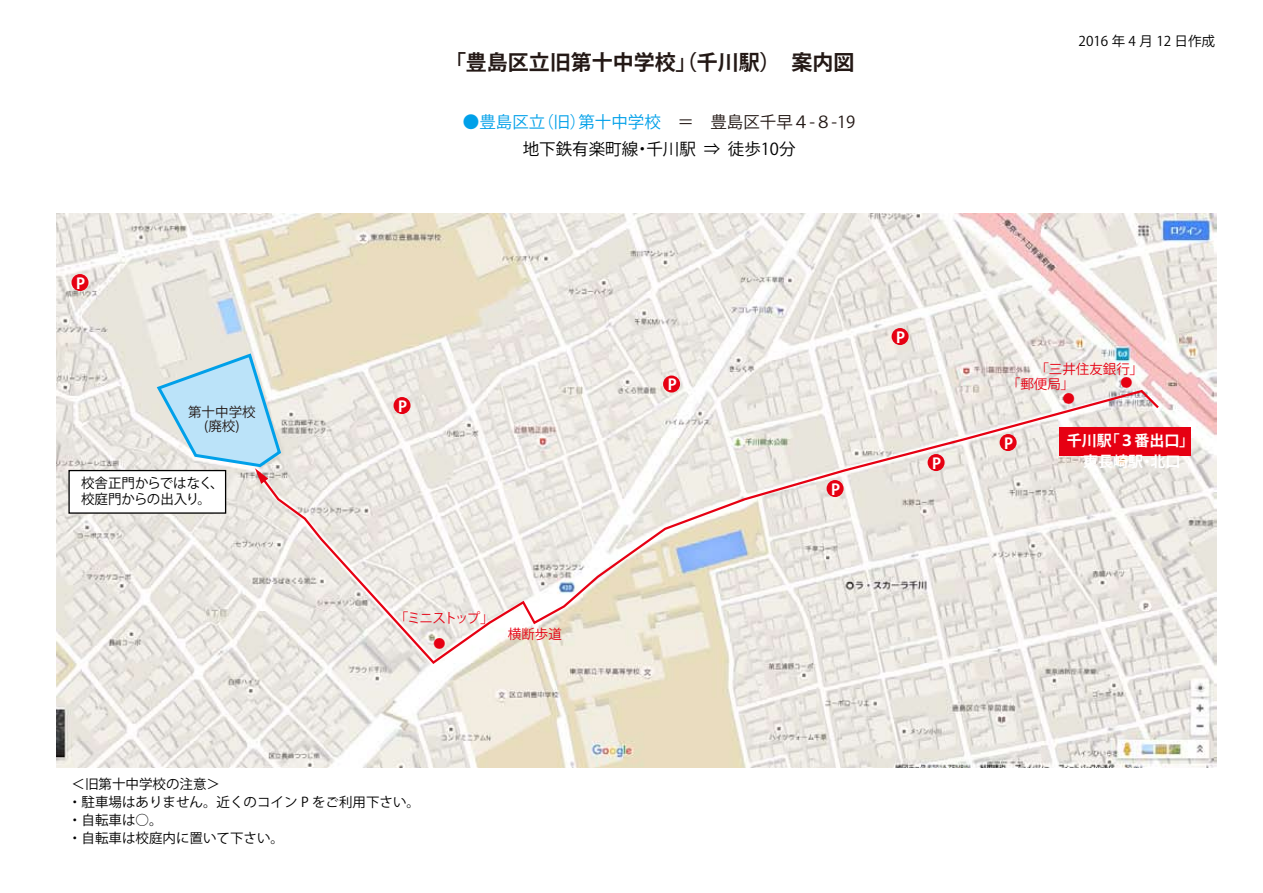
<style>
.page{position:relative;width:1263px;height:893px;background:#fff}
.page>*{position:absolute;margin:0;border:0;box-sizing:border-box;transform-origin:0 0}
.t1{font:700 21px "Koz Go Pro";color:#231815}
.t2{font:16.5px "Koz Go Pro";color:#231815}
.t3{font:16.5px "Koz Go Pro";color:#000}
.t4{font:700 15px "Koz Go Pro";color:#fff}
.t5{font:13.5px/18px "Koz Go Pro";color:#000}
.t6{font:13.5px "Koz Go Pro";color:#e60012}
.t7{font:13.5px/13.5px "Koz Go Pro";color:#231815;text-align:center}
.t8{font:12px "Koz Go Pro";color:#e60012}
.s1{color:#00a0e9}
</style>
<div class="page">
<img style="left:57px;top:214px;width:1160px;height:553px">
<div style="left:68px;top:470px;width:158px;height:44px;background:#fff;border:1px solid #000"></div>
<svg style="left:260px;top:389px;width:901px;height:276px;background:#eae4df"></svg>
<svg style="left:155px;top:351px;width:128px;height:133px;background:#c5dfeb"></svg>
<div style="left:1059px;top:427px;width:131px;height:28px;background:#e60012"></div>
<div style="left:999px;top:434px;width:18px;height:17px;background:#e60012;border-radius:50%"></div>
<div style="left:927px;top:454px;width:18px;height:17px;background:#e60012;border-radius:50%"></div>
<div style="left:826px;top:480px;width:18px;height:17px;background:#e60012;border-radius:50%"></div>
<div style="left:891px;top:328px;width:18px;height:17px;background:#e60012;border-radius:50%"></div>
<div style="left:663px;top:375px;width:17px;height:18px;background:#e60012;border-radius:50%"></div>
<div style="left:393px;top:397px;width:18px;height:17px;background:#e60012;border-radius:50%"></div>
<div style="left:71px;top:274px;width:18px;height:17px;background:#e60012;border-radius:50%"></div>
<p class="t4" style="left:76px;top:273px;width:10px">P</p>
<p class="t7" style="left:188px;top:406px;width:69px">第十中学校(廃校)</p>
<p class="t5" style="left:81px;top:475px;width:144px;line-height:16.2px">校舎正門からではなく、校庭門からの出入り。</p>
<h1 class="t1" style="left:445px;top:49px;width:411px">「豊島区立旧第十中学校」（千川駅）　案内図</h1>
<p class="t2" style="left:463px;top:111px;width:394px"><span class="s1">●豊島区立（旧）第十中学校</span>　＝　豊島区千早４-８-19</p>
<p class="t3" style="left:523px;top:139px;width:274px">地下鉄有楽町線・千川駅 ⇒ 徒歩10分</p>
<p class="t4" style="left:398px;top:396px;width:10px">P</p>
<p class="t6" style="left:395px;top:609px;width:100px">「ミニストップ」</p>
<p class="t8" style="left:434px;top:636px;width:13px">●</p>
<p class="t6" style="left:508px;top:626px;width:55px">横断歩道</p>
<p class="t4" style="left:668px;top:375px;width:10px">P</p>
<p class="t4" style="left:831px;top:479px;width:10px">P</p>
<p class="t4" style="left:896px;top:327px;width:10px">P</p>
<p class="t4" style="left:932px;top:453px;width:10px">P</p>
<p class="t5" style="left:68px;top:775px;width:353px">＜旧第十中学校の注意＞<br>・駐車場はありません。近くのコイン P をご利用下さい。・自転車は○。<br>・自転車は校庭内に置いて下さい。</p>
<p class="t5" style="left:1079px;top:33px;width:138px">2016 年 4 月 12 日作成</p>
<p class="t6" style="left:1036px;top:360px;width:109px">「三井住友銀行」</p>
<p class="t8" style="left:1120px;top:375px;width:13px">●</p>
<p class="t6" style="left:1007px;top:375px;width:68px">「郵便局」</p>
<p class="t4" style="left:1004px;top:433px;width:10px">P</p>
<p class="t8" style="left:1063px;top:391px;width:13px">●</p>
<p class="t4" style="left:1067px;top:431px;width:129px">千川駅「３番出口」</p>
<p class="t4" style="left:1083px;top:452px;width:99px">東長崎駅・北口</p>
</div>
